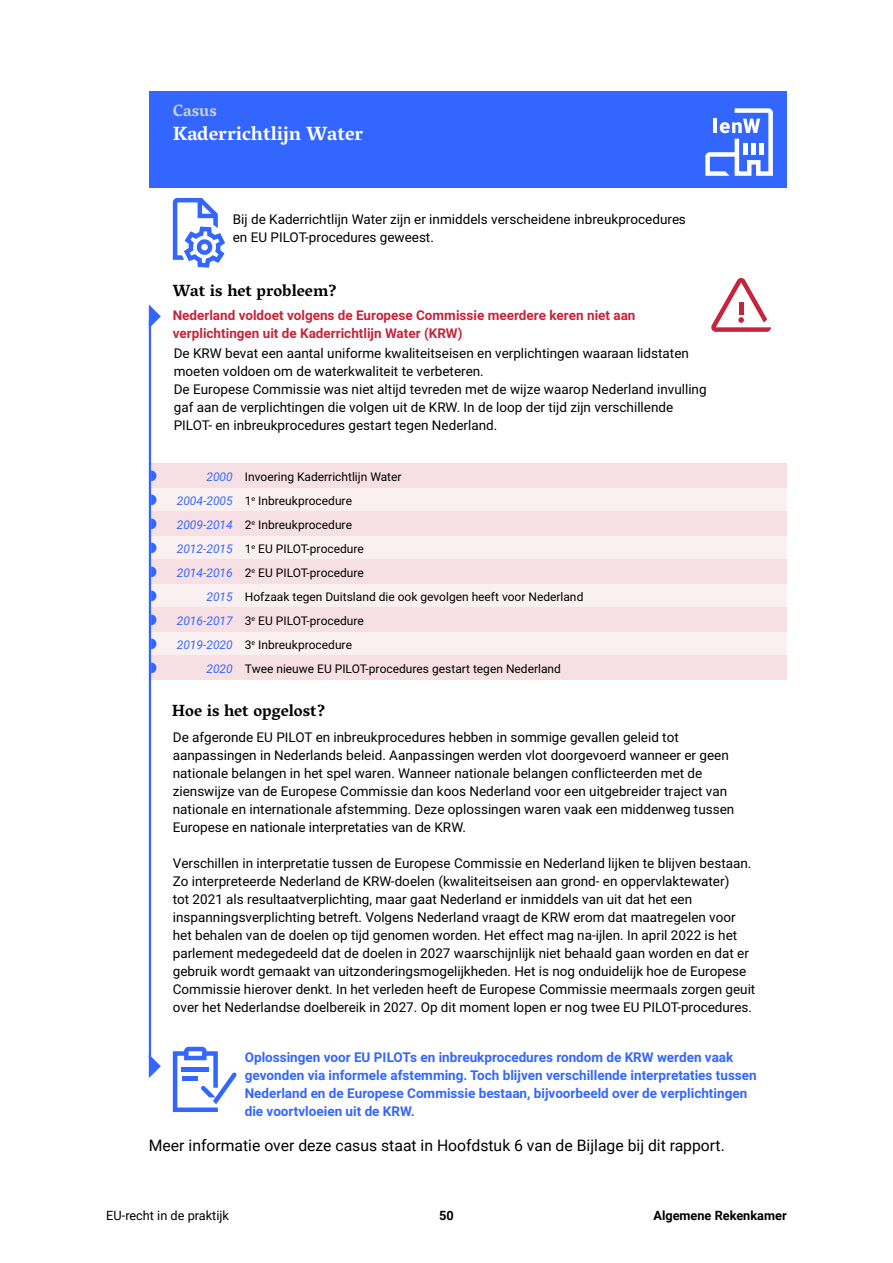
<style>
.page{position:relative;width:893px;height:1263px;background:#fff}
.page>*{position:absolute;margin:0;border:0;box-sizing:border-box;transform-origin:0 0}
.t1{font:700 19.5px "Vesper Libre";color:#fff}
.t2{font:700 16.5px "Vesper Libre";color:#000}
.t3{font:700 16.5px "Vesper Libre";color:#c9d2d3}
._0_Platte_tekst_-_P{font:15.75px "Roboto";color:#000}
.t4{font:13.5px/18px "Roboto";color:#000}
.t5{font:700 13.5px/18px "Roboto";color:#36f}
.t6{font:700 13.5px/18px "Roboto";color:#c6243b}
.t7{font:12.75px "Roboto";color:#000}
.t8{font:700 12.75px "Roboto";color:#000}
.t9{font:12px/24px "Roboto";color:#000}
.t10{font:italic 12px/24px "Roboto";color:#36f;text-align:right}
</style>
<div class="page">
<div style="left:149px;top:92px;width:638px;height:96px;background:#36f"></div>
<div style="left:149px;top:488px;width:638px;height:24px;background:#fbf0f1"></div>
<div style="left:149px;top:464px;width:638px;height:24px;background:#f7e0e3"></div>
<div style="left:149px;top:536px;width:638px;height:24px;background:#fbf0f1"></div>
<div style="left:149px;top:512px;width:638px;height:24px;background:#f7e0e3"></div>
<div style="left:149px;top:584px;width:638px;height:24px;background:#fbf0f1"></div>
<div style="left:149px;top:560px;width:638px;height:24px;background:#f7e0e3"></div>
<div style="left:149px;top:632px;width:638px;height:24px;background:#fbf0f1"></div>
<div style="left:149px;top:608px;width:638px;height:24px;background:#f7e0e3"></div>
<div style="left:149px;top:656px;width:638px;height:24px;background:#f7e0e3"></div>
<hr style="left:149px;top:320px;width:2px;height:739px;background:#36f">
<svg style="left:149px;top:304px;width:12px;height:24px"></svg>
<svg style="left:149px;top:1054px;width:12px;height:24px"></svg>
<svg style="left:151px;top:470px;width:5px;height:11px"></svg>
<svg style="left:151px;top:494px;width:5px;height:11px"></svg>
<svg style="left:151px;top:518px;width:5px;height:11px"></svg>
<svg style="left:151px;top:542px;width:5px;height:11px"></svg>
<svg style="left:151px;top:566px;width:5px;height:11px"></svg>
<svg style="left:151px;top:590px;width:5px;height:11px"></svg>
<svg style="left:151px;top:614px;width:5px;height:11px"></svg>
<svg style="left:151px;top:638px;width:5px;height:11px"></svg>
<svg style="left:151px;top:662px;width:5px;height:11px"></svg>
<svg style="left:173px;top:1047px;width:64px;height:65px"></svg>
<svg style="left:711px;top:278px;width:60px;height:54px"></svg>
<svg style="left:173px;top:198px;width:52px;height:70px"></svg>
<svg style="left:705px;top:108px;width:68px;height:68px"></svg>
<p class="t3" style="left:173px;top:99px;width:45px">Casus</p>
<p class="t1" style="left:173px;top:120px;width:192px">Kaderrichtlijn Water</p>
<p class="t4" style="left:233px;top:211px;width:455px">Bij de Kaderrichtlijn Water zijn er inmiddels verscheidene inbreukprocedures en EU PILOT-procedures geweest.</p>
<p class="t2" style="left:173px;top:279px;width:166px">Wat is het probleem?</p>
<p class="t6" style="left:173px;top:307px;width:464px">Nederland voldoet volgens de Europese Commissie meerdere keren niet aan verplichtingen uit de Kaderrichtlijn Water (KRW)</p>
<p class="t4" style="left:174px;top:345px;width:534px">De KRW bevat een aantal uniforme kwaliteitseisen en verplichtingen waaraan lidstaten moeten voldoen om de waterkwaliteit te verbeteren.<br>De Europese Commissie was niet altijd tevreden met de wijze waarop Nederland invulling gaf aan de verplichtingen die volgen uit de KRW. In de loop der tijd zijn verschillende PILOT- en inbreukprocedures gestart tegen Nederland.</p>
<p class="t10" style="left:177px;top:466px;width:58px">2000<br>2004-2005<br>2009-2014<br>2012-2015<br>2014-2016<br>2015<br>2016-2017<br>2019-2020<br>2020</p>
<p class="t9" style="left:245px;top:466px;width:340px">Invoering Kaderrichtlijn Water<br>1<sup>e</sup> Inbreukprocedure<br>2<sup>e</sup> Inbreukprocedure<br>1<sup>e</sup> EU PILOT-procedure<br>2<sup>e</sup> EU PILOT-procedure<br>Hofzaak tegen Duitsland die ook gevolgen heeft voor Nederland<br>3<sup>e</sup> EU PILOT-procedure<br>3<sup>e</sup> Inbreukprocedure<br>Twee nieuwe EU PILOT-procedures gestart tegen Nederland</p>
<p class="t2" style="left:172px;top:699px;width:156px">Hoe is het opgelost?</p>
<p class="t4" style="left:173px;top:729px;width:563px">De afgeronde EU PILOT en inbreukprocedures hebben in sommige gevallen geleid tot aanpassingen in Nederlands beleid. Aanpassingen werden vlot doorgevoerd wanneer er geen nationale belangen in het spel waren. Wanneer nationale belangen conflicteerden met de zienswijze van de Europese Commissie dan koos Nederland voor een uitgebreider traject van nationale en internationale afstemming. Deze oplossingen waren vaak een middenweg tussen Europese en nationale interpretaties van de KRW.</p>
<p class="t4" style="left:173px;top:855px;width:584px">Verschillen in interpretatie tussen de Europese Commissie en Nederland lijken te blijven bestaan.<br>Zo interpreteerde Nederland de KRW-doelen (kwaliteitseisen aan grond- en oppervlaktewater)<br>tot 2021 als resultaatverplichting, maar gaat Nederland er inmiddels van uit dat het een inspanningsverplichting betreft. Volgens Nederland vraagt de KRW erom dat maatregelen voor het behalen van de doelen op tijd genomen worden. Het effect mag na-ijlen. In april 2022 is het parlement medegedeeld dat de doelen in 2027 waarschijnlijk niet behaald gaan worden en dat er gebruik wordt gemaakt van uitzonderingsmogelijkheden. Het is nog onduidelijk hoe de Europese Commissie hierover denkt. In het verleden heeft de Europese Commissie meermaals zorgen geuit over het Nederlandse doelbereik in 2027. Op dit moment lopen er nog twee EU PILOT-procedures.</p>
<p class="t5" style="left:245px;top:1049px;width:513px">Oplossingen voor EU PILOTs en inbreukprocedures rondom de KRW werden vaak gevonden via informele afstemming. Toch blijven verschillende interpretaties tussen Nederland en de Europese Commissie bestaan, bijvoorbeeld over de verplichtingen die voortvloeien uit de KRW.</p>
<p class="_0_Platte_tekst_-_P" style="left:149px;top:1134px;width:578px">Meer informatie over deze casus staat in Hoofdstuk 6 van de Bijlage bij dit rapport.</p>
<p class="t7" style="left:106px;top:1207px;width:124px">EU-recht in de praktijk</p>
<p class="t8" style="left:439px;top:1207px;width:16px">50</p>
<p class="t8" style="left:653px;top:1207px;width:135px">Algemene Rekenkamer</p>
</div>
